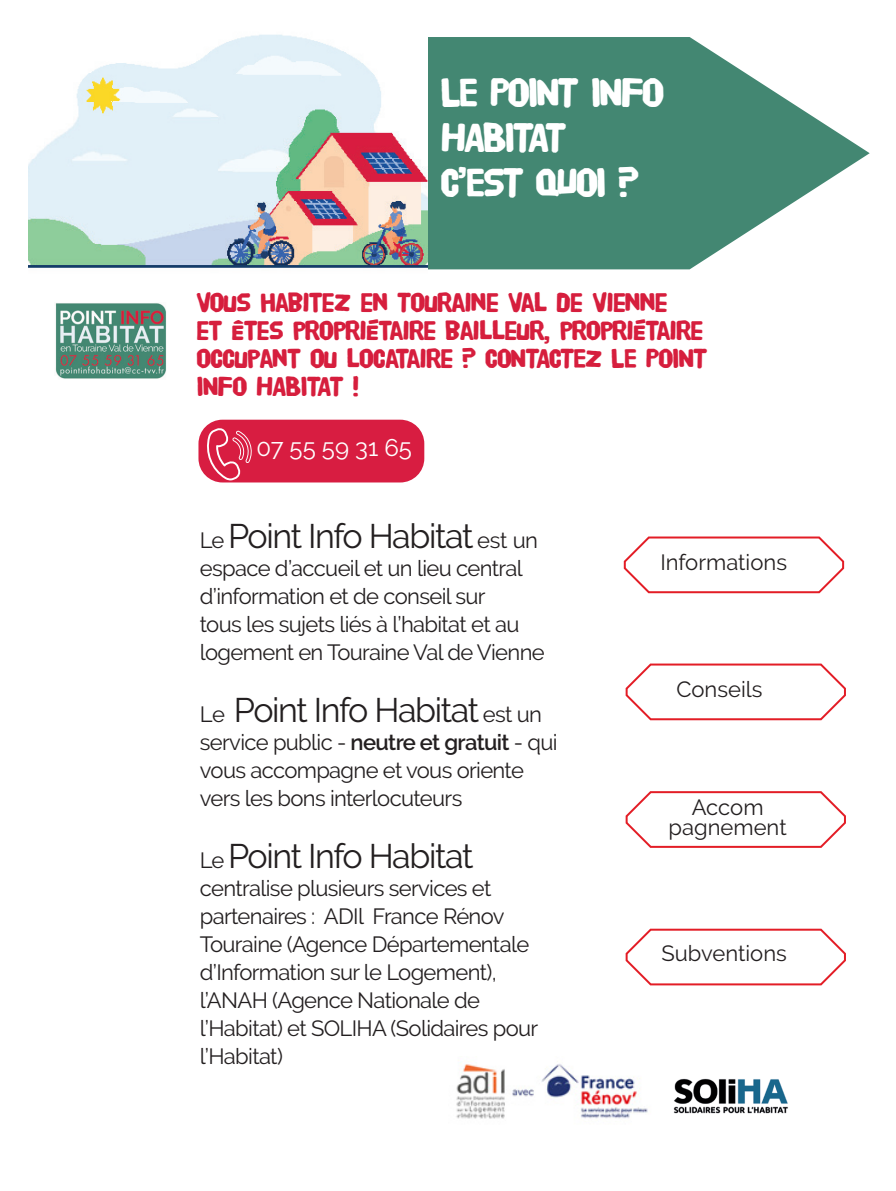
<style>
.page{position:relative;width:896px;height:1191px;background:#fff}
.page>*{position:absolute;margin:0;border:0;box-sizing:border-box;transform-origin:0 0}
.t1{font:42px "HVD Poster Clean";letter-spacing:-.07em;color:#fff}
.t2{font:34px "Raleway";letter-spacing:-.04em;color:#231f20}
.t3{font:28px/28px "HVD Poster Clean";letter-spacing:-.05em;color:#d61e3d}
.t4{font:24px "Raleway";color:#fff}
.t5{font:22px/28px "Raleway";letter-spacing:-.03em;color:#231f20}
.t6{font:22px/20px "Raleway";color:#231f20;text-align:center}
.s1{font-size:22px}
.s2{font-weight:600}
</style>
<div class="page">
<svg style="left:427px;top:37px;width:442px;height:232px;fill:#438772"></svg>
<img style="left:28px;top:34px;width:399px;height:234px">
<img style="left:55px;top:303px;width:111px;height:76px">
<div style="left:198px;top:420px;width:226px;height:62px;background:#d81d41;border-radius:24px"></div>
<svg style="left:204px;top:428px;width:48px;height:52px"></svg>
<svg style="left:623px;top:536px;width:222px;height:58px"></svg>
<svg style="left:625px;top:663px;width:221px;height:58px"></svg>
<svg style="left:625px;top:791px;width:221px;height:57px"></svg>
<svg style="left:625px;top:928px;width:221px;height:58px"></svg>
<img style="left:673px;top:1078px;width:115px;height:36px">
<img style="left:456px;top:1061px;width:192px;height:58px">
<p class="t1" style="left:440px;top:74px;width:226px">LE POINT INFO</p>
<p class="t1" style="left:440px;top:119px;width:128px">HABITAT</p>
<p class="t1" style="left:440px;top:164px;width:201px">C’EST QUOI ?</p>
<p class="t3" style="left:196px;top:289px;width:513px">VOUS HABITEZ EN TOURAINE VAL DE VIENNE<br>ET ÊTES PROPRIÉTAIRE BAILLEUR, PROPRIÉTAIRE OCCUPANT OU LOCATAIRE ? CONTACTEZ LE POINT INFO HABITAT !</p>
<p class="t4" style="left:257px;top:434px;width:157px">07 55 59 31 65</p>
<p class="t2" style="left:200px;top:516px;width:339px"><span class="s1">Le</span> Point Info Habitat <span class="s1">est un</span></p>
<p class="t5" style="left:200px;top:554px;width:346px">espace d’accueil et un lieu central d’information et de conseil sur<br>tous les sujets liés à l’habitat et au logement en Touraine Val de Vienne</p>
<p class="t2" style="left:200px;top:690px;width:344px"><span class="s1">Le</span> Point Info Habitat <span class="s1">est un</span></p>
<p class="t5" style="left:200px;top:728px;width:359px">service public - <span class="s2">neutre et gratuit</span> - qui vous accompagne et vous oriente vers les bons interlocuteurs</p>
<p class="t2" style="left:200px;top:836px;width:275px"><span class="s1">Le</span> Point Info Habitat</p>
<p class="t5" style="left:200px;top:874px;width:340px">centralise plusieurs services et partenaires : ADIl France Rénov<br>Touraine (Agence Départementale d’Information sur le Logement), l’ANAH (Agence Nationale de l’Habitat) et SOLIHA (Solidaires pour l’Habitat)</p>
<p class="t6" style="left:660px;top:552px;width:128px">Informations</p>
<p class="t6" style="left:676px;top:679px;width:88px">Conseils</p>
<p class="t6" style="left:668px;top:797px;width:120px">Accom pagnement</p>
<p class="t6" style="left:661px;top:943px;width:127px">Subventions</p>
</div>
